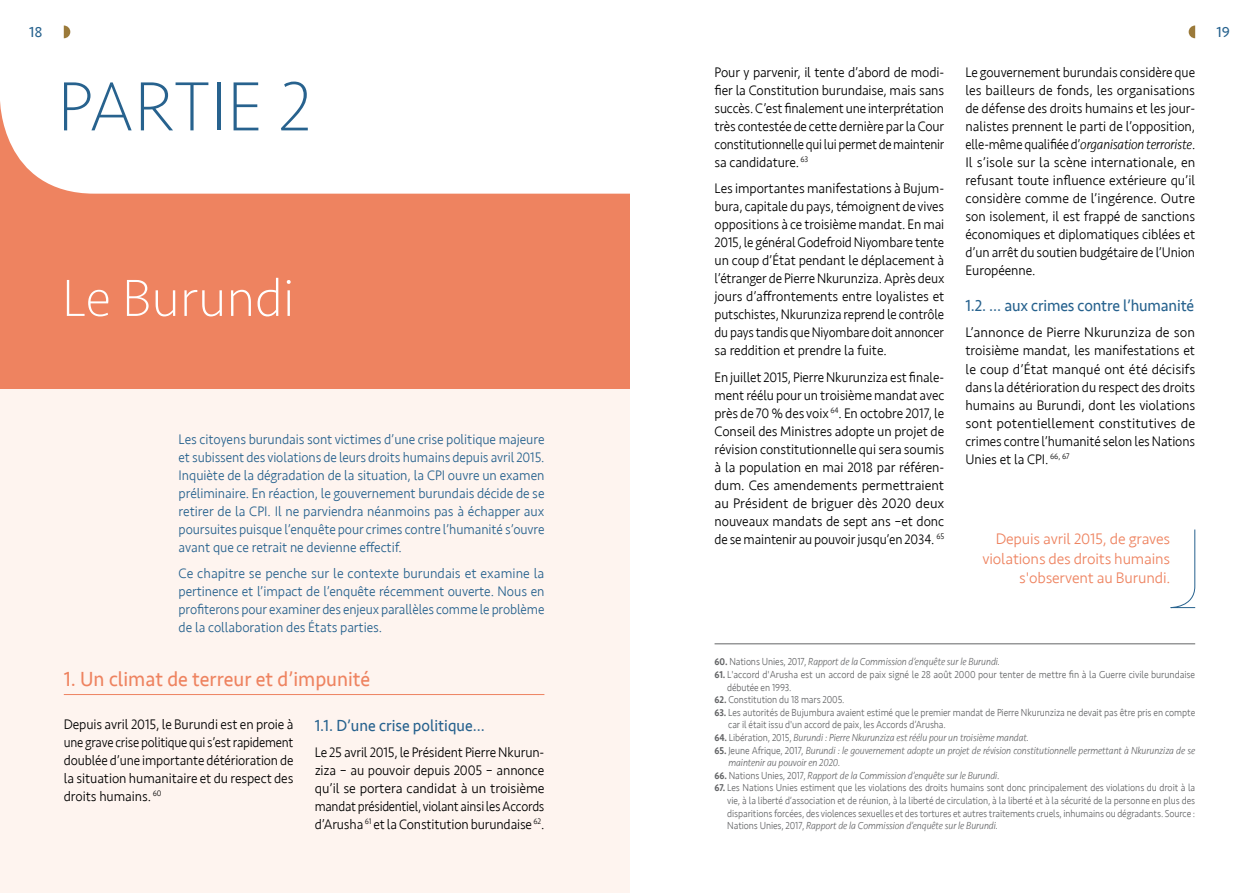
<style>
.page{position:relative;width:1259px;height:893px;background:#fff}
.page>*{position:absolute;margin:0;border:0;box-sizing:border-box;transform-origin:0 0}
.t1{font:200 72px "Seravek";color:#27628e}
.t2{font:200 54px "Seravek";color:#fff}
.t3{font:21px "Seravek";color:#ee8360;scale:.95 1}
.t4{font:16.5px "Seravek";letter-spacing:-.01em;color:#27628e;scale:.95 1}
.t5{font:300 15.75px/19.5px "Seravek";letter-spacing:-.01em;color:#ee8360;text-align:right}
.t6{font:15px "Seravek";color:#27628e}
.t7{font:300 14.25px/18px "Seravek";letter-spacing:-.01em;color:#000;text-align:justify;scale:.95 1}
.t8{font:300 14.25px/18px "Seravek";letter-spacing:-.01em;color:#000;text-align:justify;scale:.94 1}
.t9{font:300 14.25px/18px "Seravek";letter-spacing:-.005em;color:#27628e;text-align:justify;scale:.95 1}
.t10{font:300 14.25px/18px "Seravek";letter-spacing:-.01em;color:#000;text-align:justify;scale:.93 1}
.t11{font:300 14.25px/18px "Seravek";letter-spacing:-.01em;color:#000;text-align:justify}
.t12{font:300 14.25px/18px "Seravek";letter-spacing:-.005em;color:#27628e;text-align:justify}
.t13{font:300 10.5px/12.6px "Seravek";letter-spacing:-.01em;color:#646567;scale:.9 1}
.t14{font:italic 300 10.5px/12.6px "Seravek";letter-spacing:-.01em;color:#646567;scale:.9 1}
.t15{font:300 10.5px/12.6px "Seravek";letter-spacing:-.01em;color:#646567;scale:.91 1}
.s1{font-style:italic}
.s2{font-weight:500;font-style:normal;font-size:10.2px}
.s3{font-style:normal}
.s4{font-weight:500;font-size:10.2px}
</style>
<div class="page">
<hr style="left:714px;top:643px;width:481px;height:1px;background:#646567">
<div style="left:0;top:388px;width:629px;height:505px;background:#fef4ef"></div>
<div style="left:0;top:0;width:629px;height:388px;background:#ee8360"></div>
<div style="left:0;top:0;width:1196px;height:202px;background:#fff"></div>
<svg style="left:64px;top:25px;width:6px;height:13px"></svg>
<hr style="left:64px;top:694px;width:480px;height:1px;background:#ee8360">
<svg style="left:1188px;top:25px;width:7px;height:13px"></svg>
<svg style="left:1170px;top:529px;width:26px;height:79px"></svg>
<p class="t6" style="left:29px;top:20px;width:15px">18</p>
<h1 class="t1" style="left:58px;top:64px;width:255px">PARTIE 2</h1>
<h2 class="t2" style="left:62px;top:266px;width:234px">Le Burundi</h2>
<p class="t9" style="left:179px;top:430px;width:387px">Les citoyens burundais sont victimes d’une crise politique majeure et subissent des violations de leurs droits humains depuis avril 2015.<br>Inquiète de la dégradation de la situation, la CPI ouvre un examen préliminaire. En réaction, le gouvernement burundais décide de se retirer de la CPI. Il ne parviendra néanmoins pas à échapper aux poursuites puisque l’enquête pour crimes contre l’humanité s’ouvre avant que ce retrait ne devienne effectif.</p>
<p class="t12" style="left:179px;top:565px;width:367px">Ce chapitre se penche sur le contexte burundais et examine la pertinence et l’impact de l’enquête récemment ouverte. Nous en profiterons pour examiner des enjeux parallèles comme le problème de la collaboration des États parties.</p>
<h3 class="t3" style="left:64px;top:662px;width:324px">1. Un climat de terreur et d’impunité</h3>
<p class="t7" style="left:64px;top:715px;width:243px">Depuis avril 2015, le Burundi est en proie à une grave crise politique qui s’est rapidement doublée d’une importante détérioration de la situation humanitaire et du respect des droits humains. <sup>60</sup></p>
<p class="t4" style="left:315px;top:712px;width:180px">1.1. D’une crise politique…</p>
<p class="t7" style="left:315px;top:744px;width:243px">Le 25 avril 2015, le Président Pierre Nkurun&shy;ziza – au pouvoir depuis 2005 – annonce qu’il se portera candidat à un troisième mandat présidentiel, violant ainsi les Accords d’Arusha <sup>61</sup> et la Constitution burundaise <sup>62</sup>.</p>
<p class="t7" style="left:714px;top:63px;width:243px">Pour y parvenir, il tente d’abord de modi&shy;fier la Constitution burundaise, mais sans succès. C’est finalement une interprétation très contestée de cette dernière par la Cour constitutionnelle qui lui permet de maintenir sa candidature. <sup>63</sup></p>
<p class="t7" style="left:714px;top:180px;width:243px">Les importantes manifestations à Bujum&shy;bura, capitale du pays, témoignent de vives oppositions à ce troisième mandat. En mai 2015, le général Godefroid Niyombare tente un coup d’État pendant le déplacement à l’étranger de Pierre Nkurunziza. Après deux jours d’affrontements entre loyalistes et putschistes, Nkurunziza reprend le contrôle du pays tandis que Niyombare doit annoncer sa reddition et prendre la fuite.</p>
<p class="t10" style="left:714px;top:368px;width:249px">En juillet 2015, Pierre Nkurunziza est finale&shy;ment réélu pour un troisième mandat avec près de 70 % des voix <sup>64</sup>. En octobre 2017, le Conseil des Ministres adopte un projet de révision constitutionnelle qui sera soumis à la population en mai 2018 par référen&shy;dum. Ces amendements permettraient au Président de briguer dès 2020 deux nouveaux mandats de sept ans –et donc de se maintenir au pouvoir jusqu’en 2034. <sup>65</sup></p>
<p class="t8" style="left:965px;top:63px;width:246px">Le gouvernement burundais considère que les bailleurs de fonds, les organisations de défense des droits humains et les jour&shy;nalistes prennent le parti de l’opposition, elle-même qualifiée d’<span class="s1">organisation terroriste</span>.<br>Il s’isole sur la scène internationale, en refusant toute influence extérieure qu’il considère comme de l’ingérence. Outre son isolement, il est frappé de sanctions économiques et diplomatiques ciblées et d’un arrêt du soutien budgétaire de l’Union Européenne.</p>
<p class="t4" style="left:965px;top:293px;width:242px">1.2. … aux crimes contre l’humanité</p>
<p class="t11" style="left:965px;top:324px;width:231px">L’annonce de Pierre Nkurunziza de son troisième mandat, les manifestations et le coup d’État manqué ont été décisifs dans la détérioration du respect des droits humains au Burundi, dont les violations sont potentiellement constitutives de crimes contre l’humanité selon les Nations Unies et la CPI. <sup>66,</sup> <sup>67</sup></p>
<p class="t5" style="left:982px;top:529px;width:189px">Depuis avril 2015, de graves violations des droits humains s'observent au Burundi.</p>
<p class="t6" style="left:1216px;top:20px;width:15px">19</p>
<p class="t14" style="left:714px;top:656px;width:319px"><span class="s2">60.</span> <span class="s3">Nations Unies, 2017,</span> Rapport de la Commission d’enquête sur le Burundi.</p>
<p class="t15" style="left:727px;top:668px;width:516px;text-indent:-13px"><span class="s4">61.</span> L'accord d'Arusha est un accord de paix signé le 28 août 2000 pour tenter de mettre fin à la Guerre civile burundaise débutée en 1993.</p>
<p class="t13" style="left:714px;top:694px;width:146px"><span class="s4">62.</span> Constitution du 18 mars 2005.</p>
<p class="t13" style="left:728px;top:706px;width:520px;text-indent:-14px"><span class="s4">63.</span> Les autorités de Bujumbura avaient estimé que le premier mandat de Pierre Nkurunziza ne devait pas être pris en compte car il était issu d'un accord de paix, les Accords d’Arusha.</p>
<p class="t14" style="left:714px;top:731px;width:351px"><span class="s2">64.</span> <span class="s3">Libération, 2015,</span> Burundi : Pierre Nkurunziza est réélu pour un troisième mandat.</p>
<p class="t14" style="left:728px;top:744px;width:520px;text-indent:-14px"><span class="s2">65.</span> <span class="s3">Jeune Afrique, 2017,</span> Burundi : le gouvernement adopte un projet de révision constitutionnelle permettant à Nkurunziza de se maintenir au pouvoir en 2020.</p>
<p class="t14" style="left:714px;top:769px;width:318px"><span class="s2">66.</span> <span class="s3">Nations Unies, 2017,</span> Rapport de la Commission d’enquête sur le Burundi<span class="s3">.</span></p>
<p class="t13" style="left:727px;top:782px;width:521px;text-align:justify;text-indent:-13px"><span class="s4">67.</span> Les Nations Unies estiment que les violations des droits humains sont donc principalement des violations du droit à la vie, à la liberté d’association et de réunion, à la liberté de circulation, à la liberté et à la sécurité de la personne en plus des disparitions forcées, des violences sexuelles et des tortures et autres traitements cruels, inhumains ou dégradants. Source :<br>Nations Unies, 2017, <span class="s1">Rapport de la Commission d’enquête sur le Burundi.</span></p>
</div>
